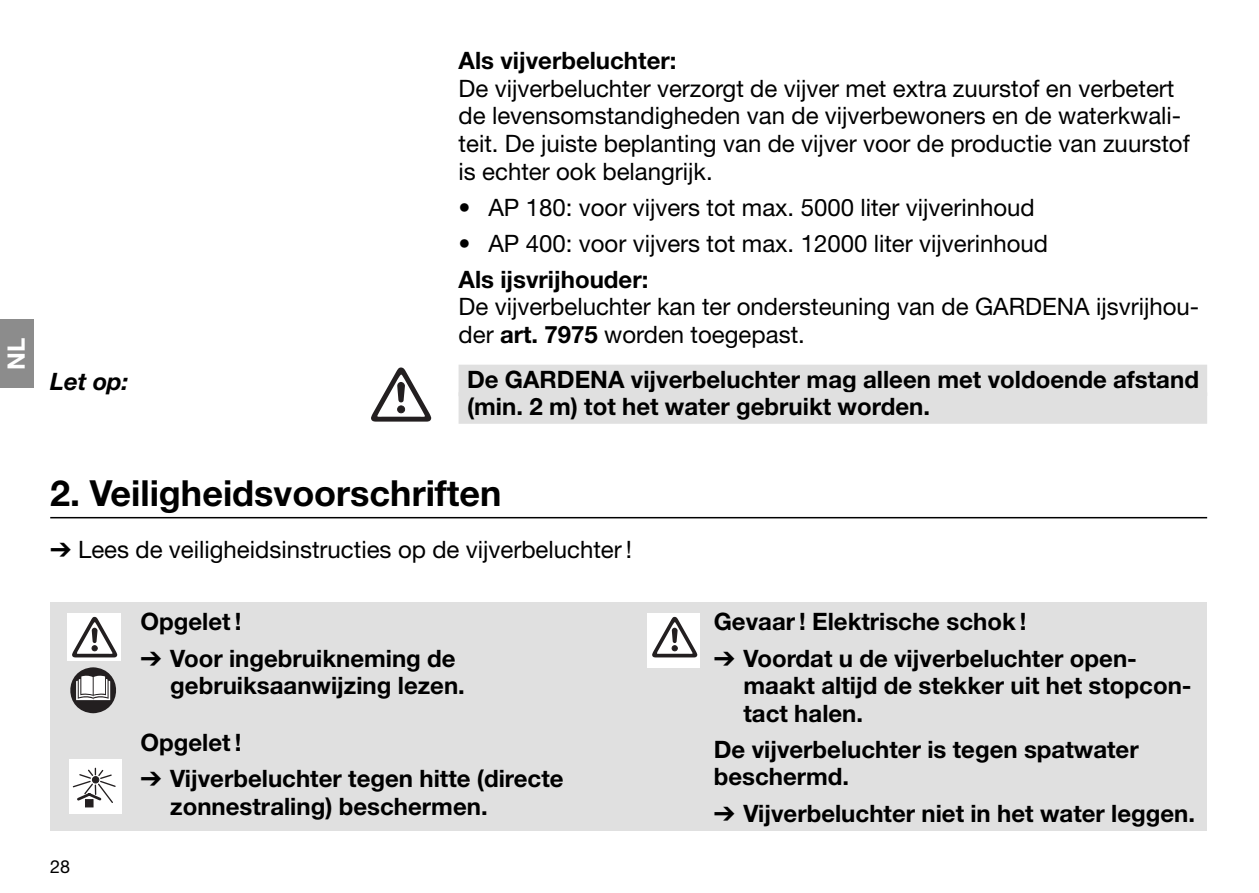
<style>
.page{position:relative;width:1259px;height:893px;background:#fff}
.page>*{position:absolute;margin:0;border:0;box-sizing:border-box;transform-origin:0 0}
.t1{font:700 36px "Helvetica Neue";color:#000}
.t2{font:24px/27.6px "Helvetica Neue";color:#000}
.t3{font:700 24px/27.6px "Helvetica Neue";color:#000}
.t4{font:italic 700 24px "Helvetica Neue";color:#000}
.t5{font:700 24px "Helvetica Neue";color:#fff}
.t6{font:18px "Helvetica Neue";color:#000}
.s1{font-weight:700}
</style>
<div class="page">
<div style="left:0;top:320px;width:33px;height:68px;background:#8c8c8c"></div>
<div style="left:50px;top:602px;width:1157px;height:229px;background:#e0e0e0"></div>
<div style="left:458px;top:365px;width:749px;height:31px;background:#e0e0e0"></div>
<div style="left:458px;top:392px;width:749px;height:32px;background:#e0e0e0"></div>
<div style="left:67px;top:613px;width:53px;height:48px;background:#fff"></div>
<svg style="left:72px;top:617px;width:46px;height:40px"></svg>
<div style="left:647px;top:613px;width:53px;height:55px;background:#fff"></div>
<svg style="left:652px;top:617px;width:46px;height:40px"></svg>
<svg style="left:70px;top:667px;width:46px;height:46px"></svg>
<hr style="left:50px;top:517px;width:1157px;height:1px;background:#000">
<div style="left:69px;top:759px;width:52px;height:55px;background:#fff"></div>
<div style="left:85px;top:799px;width:8px;height:8px;background:#231f20"></div>
<svg style="left:72px;top:767px;width:44px;height:37px"></svg>
<svg style="left:371px;top:367px;width:61px;height:55px"></svg>
<p class="t5" style="left:8px;top:370px;width:34px;rotate:-90deg">NL</p>
<p class="t4" style="left:50px;top:372px;width:80px">Let op:</p>
<p class="t3" style="left:458px;top:49px;width:219px">Als vijverbeluchter:</p>
<p class="t2" style="left:458px;top:77px;width:732px">De vijverbeluchter verzorgt de vijver met extra zuurstof en verbetert de levensomstandigheden van de vijverbewoners en de waterkwali&shy;teit. De juiste beplanting van de vijver voor de productie van zuurstof is echter ook belangrijk.</p>
<p class="t2" style="left:458px;top:196px;width:577px">• AP 180: voor vijvers tot max. 5000 liter vijverinhoud</p>
<p class="t2" style="left:458px;top:232px;width:591px">• AP 400: voor vijvers tot max. 12000 liter vijverinhoud</p>
<p class="t3" style="left:458px;top:268px;width:191px">Als ijsvrijhouder:</p>
<p class="t2" style="left:458px;top:295px;width:742px">De vijverbeluchter kan ter ondersteuning van de GARDENA ijsvrijhou&shy;der <span class="s1">art. 7975</span> worden toegepast.</p>
<p class="t3" style="left:467px;top:367px;width:733px">De GARDENA vijverbeluchter mag alleen met voldoende afstand (min. 2 m) tot het water gebruikt worden.</p>
<h1 class="t1" style="left:50px;top:480px;width:453px">2. Veiligheidsvoorschriften</h1>
<p class="t2" style="left:50px;top:538px;width:583px">➔ Lees de veiligheidsinstructies op de vijverbeluchter !</p>
<p class="t6" style="left:50px;top:860px;width:22px">28</p>
<p class="t3" style="left:140px;top:610px;width:102px">Opgelet !</p>
<p class="t3" style="left:170px;top:646px;width:296px;text-indent:-30px">➔ Voor ingebruikneming de gebruiksaanwijzing lezen.</p>
<p class="t3" style="left:140px;top:731px;width:102px">Opgelet !</p>
<p class="t3" style="left:170px;top:767px;width:395px;text-indent:-30px">➔ Vijverbeluchter tegen hitte (directe zonnestraling) beschermen.</p>
<p class="t3" style="left:714px;top:610px;width:314px">Gevaar ! Elektrische schok !</p>
<p class="t3" style="left:743px;top:646px;width:450px;text-indent:-30px">➔ Voordat u de vijverbeluchter open&shy;maakt altijd de stekker uit het stopcon&shy;tact halen.</p>
<p class="t3" style="left:714px;top:738px;width:426px">De vijverbeluchter is tegen spatwater beschermd.</p>
<p class="t3" style="left:714px;top:801px;width:483px">➔ Vijverbeluchter niet in het water leggen.</p>
</div>
